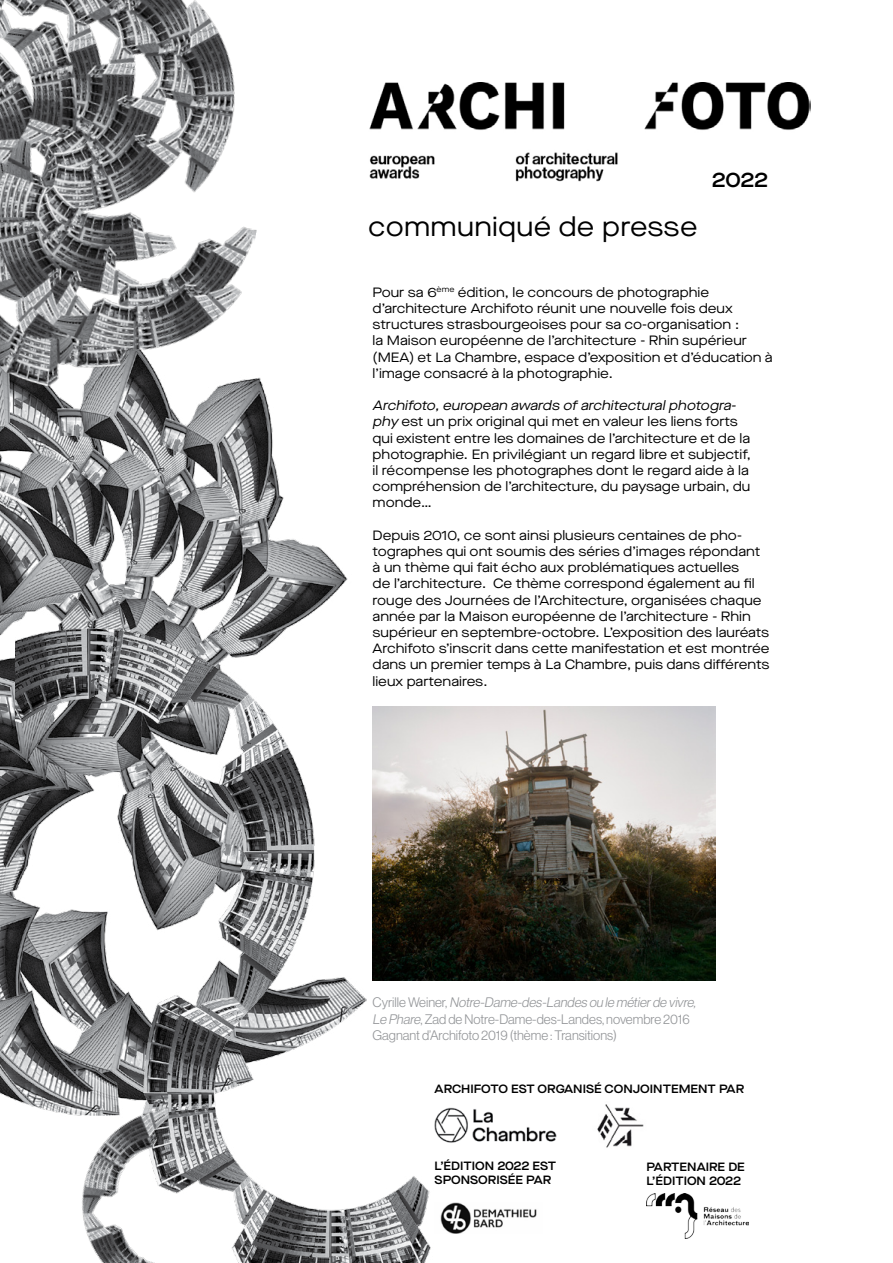
<style>
.page{position:relative;width:893px;height:1263px;background:#fff}
.page>*{position:absolute;margin:0;border:0;box-sizing:border-box;transform-origin:0 0}
.t1{font:27px "Maison Neue Extended";letter-spacing:.01em;color:#000}
.t2{font:600 21px "Maison Neue Extended";color:#000}
.t3{font:13.5px/16.2px "Maison Neue Extended";color:#000}
.t4{font:13.5px/16.2px "N Haas Grotesk DS Pro 45 Lt";color:#939598}
.t5{font:600 12px/14.4px "Maison Neue Extended";color:#000}
.s1{font-style:italic}
</style>
<div class="page">
<img style="left:0;top:423px;width:334px;height:657px">
<img style="left:15px;top:562px;width:422px;height:701px">
<img style="left:0;top:1080px;width:368px;height:183px">
<img style="left:0;top:0;width:271px;height:492px">
<img style="left:597px;top:1104px;width:47px;height:44px">
<img style="left:369px;top:82px;width:441px;height:100px">
<img style="left:435px;top:1107px;width:122px;height:36px">
<img style="left:373px;top:706px;width:343px;height:274px">
<img style="left:435px;top:1202px;width:102px;height:31px">
<img style="left:646px;top:1194px;width:102px;height:44px">
<h1 class="t1" style="left:368px;top:208px;width:331px">communiqué de presse</h1>
<h2 class="t2" style="left:712px;top:166px;width:58px">2022</h2>
<p class="t3" style="left:373px;top:284px;width:402px">Pour sa 6<sup>ème</sup> édition, le concours de photographie d’architecture Archifoto réunit une nouvelle fois deux structures strasbourgeoises pour sa co-organisation :<br>la Maison européenne de l’architecture - Rhin supérieur (MEA) et La Chambre, espace d’exposition et d’éducation à l’image consacré à la photographie.</p>
<p class="t3" style="left:373px;top:397px;width:380px"><span class="s1">Archifoto,european awards ofarchitecturalphotogra&shy;phy</span> est un prix original qui met en valeur les liens forts qui existent entre les domaines de l’architecture et de la photographie. En privilégiant un regard libre et subjectif, il récompense les photographes dont le regard aide à la compréhension de l’architecture, du paysage urbain, du monde…</p>
<p class="t3" style="left:373px;top:527px;width:398px">Depuis 2010, ce sont ainsi plusieurs centaines de pho&shy;tographes qui ont soumis des séries d’images répondant à un thème qui fait écho aux problématiques actuelles<br>de l’architecture. Ce thème correspond également au fil rouge des Journées de l’Architecture, organisées chaque année par la Maison européenne de l’architecture - Rhin supérieur en septembre-octobre. L’exposition des lauréats Archifoto s’inscrit dans cette manifestation et est montrée dans un premier temps à La Chambre, puis dans différents lieux partenaires.</p>
<p class="t4" style="left:373px;top:995px;width:327px">C y r i l l e We i n e r, <span class="s1">Notre-Dame-des-Landes ou le métierde vivre,<br>Le Phare</span>, Zad de Notre-Dame-des-Landes, novembre 2016<br>Gagnant d’Archifoto 2019 (thème : Transitions)</p>
<p class="t5" style="left:435px;top:1081px;width:302px">ARCHIFOTO EST ORGANISÉ CONJOINTEMENT PAR</p>
<p class="t5" style="left:435px;top:1158px;width:123px">L’ÉDITION 2022 EST<br>SPONSORISÉE PAR</p>
<p class="t5" style="left:646px;top:1159px;width:9px">PAR</p>
<p class="t5" style="left:646px;top:1159px;width:100px;text-indent:25px">TENAIRE DE<br>L’ÉDITION 2022</p>
</div>
